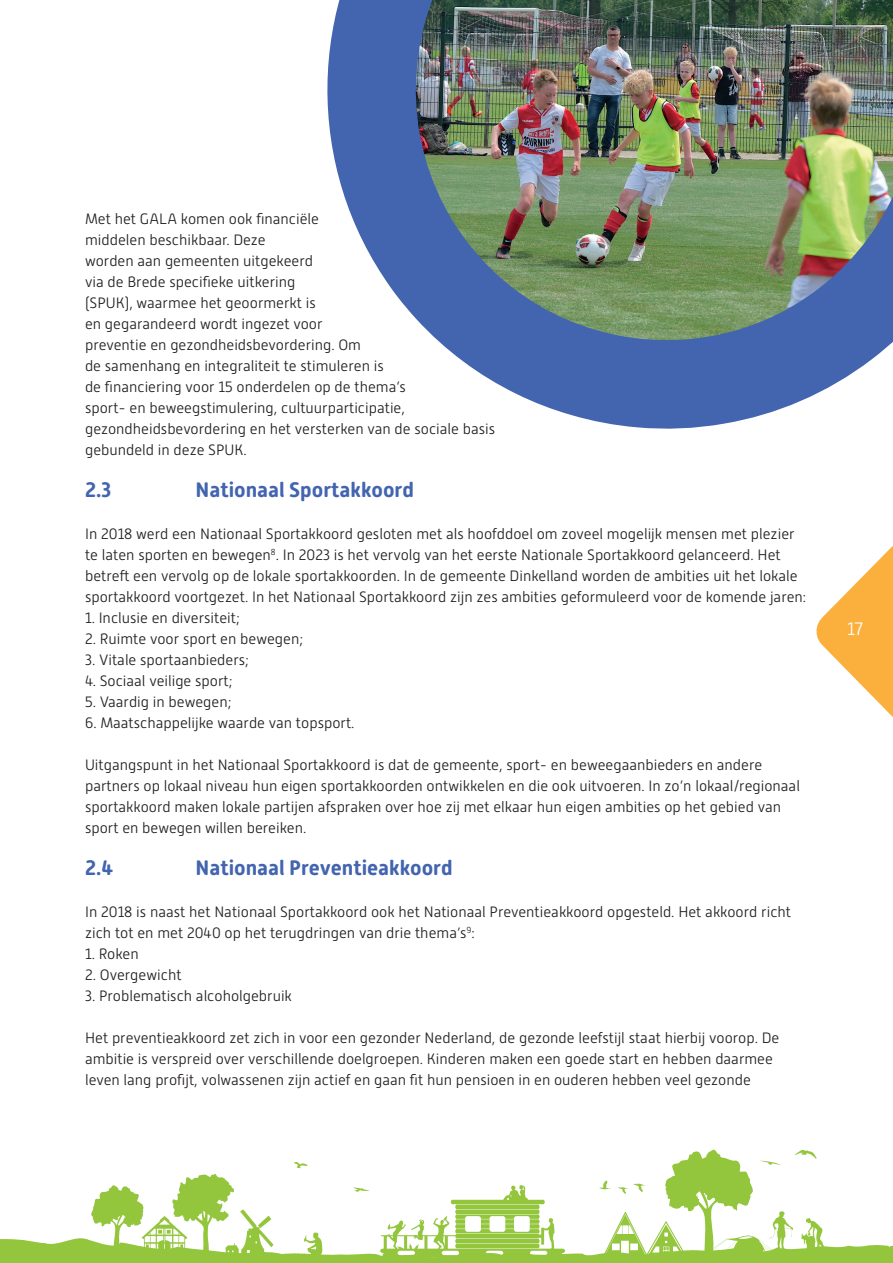
<style>
.page{position:relative;width:893px;height:1263px;background:#fff}
.page>*{position:absolute;margin:0;border:0;box-sizing:border-box;transform-origin:0 0}
.t1{font:700 21px "Alwyn New Rounded";color:#4364af}
.t2{font:300 18px "Alwyn New";color:#fff}
.t3{font:300 15px/21px "Alwyn New";color:#231f20}
</style>
<div class="page">
<svg style="left:816px;top:545px;width:77px;height:172px"></svg>
<svg style="left:0;top:1149px;width:893px;height:114px"></svg>
<img style="left:327px;top:0;width:566px;height:429px">
<p class="t3" style="left:85px;top:208px;width:412px">Met het GALA komen ook financiële<br>middelen beschikbaar. Deze<br>worden aan gemeenten uitgekeerd<br>via de Brede specifieke uitkering<br>(SPUK), waarmee het geoormerkt is<br>en gegarandeerd wordt ingezet voor<br>preventie en gezondheidsbevordering. Om<br>de samenhang en integraliteit te stimuleren is<br>de financiering voor 15 onderdelen op de thema’s<br>sport- en beweegstimulering, cultuurparticipatie, gezondheidsbevordering en het versterken van de sociale basis gebundeld in deze SPUK.</p>
<h1 class="t1" style="left:85px;top:478px;width:28px">2.3</h1>
<h1 class="t1" style="left:196px;top:478px;width:220px">Nationaal Sportakkoord</h1>
<p class="t3" style="left:85px;top:523px;width:723px">In 2018 werd een Nationaal Sportakkoord gesloten met als hoofddoel om zoveel mogelijk mensen met plezier te laten sporten en bewegen<sup>8</sup>. In 2023 is het vervolg van het eerste Nationale Sportakkoord gelanceerd. Het betreft een vervolg op de lokale sportakkoorden. In de gemeente Dinkelland worden de ambities uit het lokale sportakkoord voortgezet. In het Nationaal Sportakkoord zijn zes ambities geformuleerd voor de komende jaren:</p>
<p class="t3" style="left:85px;top:607px;width:156px">1. Inclusie en diversiteit;</p>
<p class="t3" style="left:85px;top:628px;width:219px">2. Ruimte voor sport en bewegen;</p>
<p class="t3" style="left:85px;top:649px;width:165px">3. Vitale sportaanbieders;</p>
<p class="t3" style="left:85px;top:670px;width:149px">4. Sociaal veilige sport;</p>
<p class="t3" style="left:85px;top:691px;width:148px">5. Vaardig in bewegen;</p>
<p class="t3" style="left:85px;top:712px;width:271px">6. Maatschappelijke waarde van topsport.</p>
<p class="t3" style="left:85px;top:754px;width:716px">Uitgangspunt in het Nationaal Sportakkoord is dat de gemeente, sport- en beweegaanbieders en andere partners op lokaal niveau hun eigen sportakkoorden ontwikkelen en die ook uitvoeren. In zo’n lokaal/regionaal sportakkoord maken lokale partijen afspraken over hoe zij met elkaar hun eigen ambities op het gebied van sport en bewegen willen bereiken.</p>
<h1 class="t1" style="left:85px;top:856px;width:30px">2.4</h1>
<h1 class="t1" style="left:196px;top:856px;width:259px">Nationaal Preventieakkoord</h1>
<p class="t3" style="left:85px;top:901px;width:708px">In 2018 is naast het Nationaal Sportakkoord ook het Nationaal Preventieakkoord opgesteld. Het akkoord richt zich tot en met 2040 op het terugdringen van drie thema’s<sup>9</sup>:</p>
<p class="t3" style="left:85px;top:943px;width:55px">1. Roken</p>
<p class="t3" style="left:85px;top:964px;width:98px">2. Overgewicht</p>
<p class="t3" style="left:85px;top:985px;width:208px">3. Problematisch alcoholgebruik</p>
<p class="t3" style="left:85px;top:1027px;width:696px">Het preventieakkoord zet zich in voor een gezonder Nederland, de gezonde leefstijl staat hierbij voorop. De ambitie is verspreid over verschillende doelgroepen. Kinderen maken een goede start en hebben daarmee leven lang profijt, volwassenen zijn actief en gaan fit hun pensioen in en ouderen hebben veel gezonde</p>
<p class="t2" style="left:847px;top:618px;width:18px">17</p>
</div>
